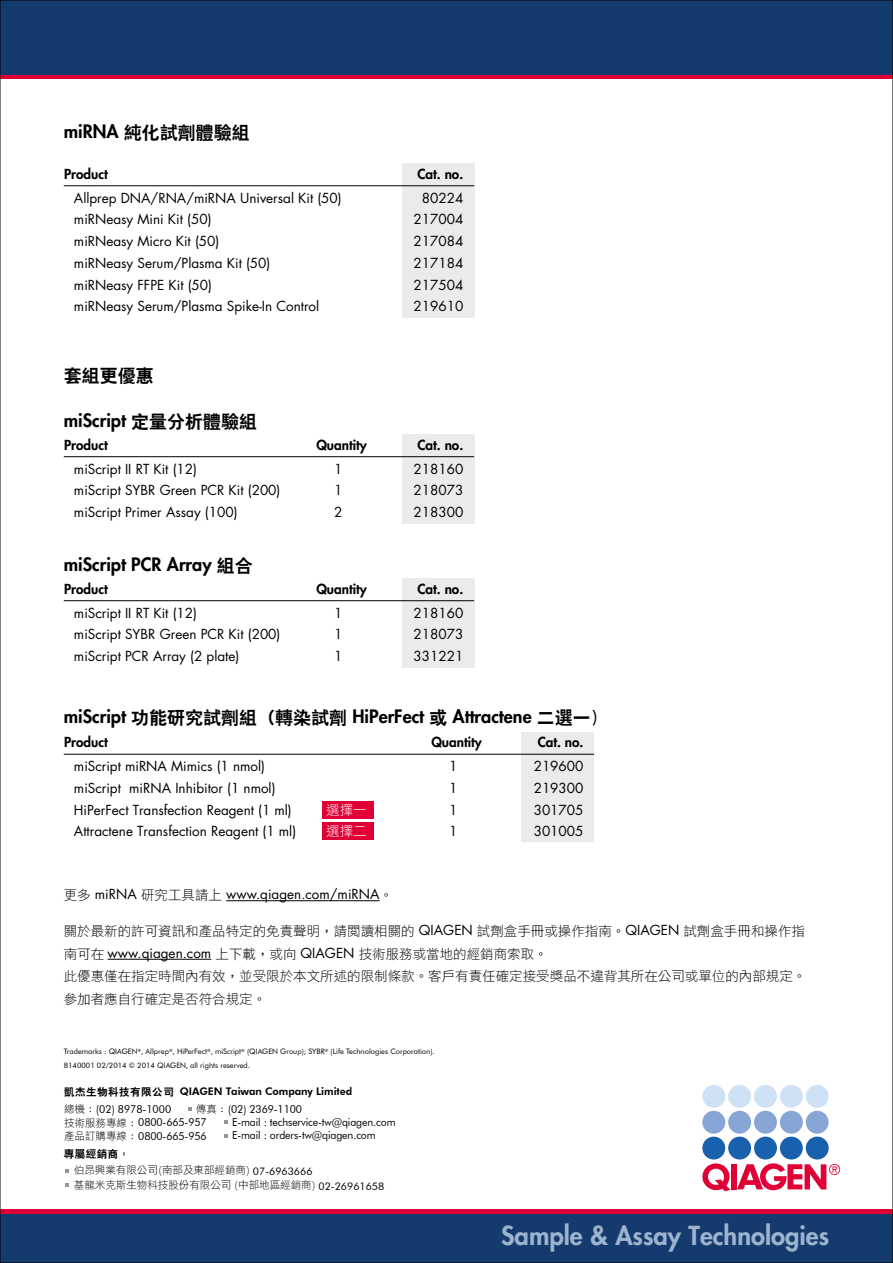
<style>
.page{position:relative;width:893px;height:1263px;background:#fff}
.page>*{position:absolute;margin:0;border:0;box-sizing:border-box;transform-origin:0 0}
.t1{font:800 25.5px "Futura Std";color:#9cb4ce}
.t2{font:800 18px "Futura Std";color:#000}
.t3{font:18px "Heiti CSEG Bold Big 5";color:#000}
.t4{font:13.5px/21.8px "Futura Std";color:#000;text-align:justify}
.t5{font:13.5px/22.5px "DF Li Hei Lt HK BF";color:#000}
.t6{font:800 13.5px "Futura Std";color:#000}
.t7{font:13.5px/21.3px "DF Li Hei Lt HK BF";color:#fff}
.t8{font:10.95px/13px "Futura BT";letter-spacing:-.01em;color:#000;scale:.95 1}
.t9{font:10.5px/15px "DF Li Hei Lt HK BF";color:#000}
.t10{font:800 10.5px "Futura BT";letter-spacing:-.005em;color:#000}
.t11{font:10.5px "Heiti CSEG Bold Big 5";letter-spacing:.05em;color:#000}
.t12{font:7.5px/13.5px "Futura BT";color:#000}
.s1{font-family:"Futura Std";font-weight:800}
.s2{font-family:"Heiti CSEG Bold Big 5";font-weight:400}
.s3{font-family:"DF Li Hei Lt HK BF"}
.s4{font-family:"Futura Std"}
.s5{font-family:"DF Li Hei Lt HK BF";font-size:10.5px}
.s6{font-size:10.5px}
.s7{font-family:"Futura BT"}
</style>
<div class="page">
<svg style="left:65px;top:1169px;width:4px;height:3px"></svg>
<svg style="left:65px;top:1183px;width:4px;height:4px"></svg>
<svg style="left:188px;top:1107px;width:4px;height:4px"></svg>
<svg style="left:225px;top:1120px;width:3px;height:4px"></svg>
<div style="left:702px;top:1136px;width:23px;height:23px;background:#1961ac;border-radius:50%"></div>
<div style="left:728px;top:1136px;width:23px;height:23px;background:#1961ac;border-radius:50%"></div>
<div style="left:754px;top:1136px;width:23px;height:23px;background:#1961ac;border-radius:50%"></div>
<div style="left:780px;top:1136px;width:23px;height:23px;background:#1961ac;border-radius:50%"></div>
<div style="left:806px;top:1136px;width:23px;height:23px;background:#1961ac;border-radius:50%"></div>
<div style="left:702px;top:1111px;width:23px;height:23px;background:#87a6d6;border-radius:50%"></div>
<div style="left:728px;top:1111px;width:23px;height:23px;background:#87a6d6;border-radius:50%"></div>
<div style="left:754px;top:1111px;width:23px;height:23px;background:#87a6d6;border-radius:50%"></div>
<div style="left:780px;top:1111px;width:23px;height:23px;background:#87a6d6;border-radius:50%"></div>
<div style="left:806px;top:1111px;width:23px;height:23px;background:#87a6d6;border-radius:50%"></div>
<div style="left:702px;top:1085px;width:23px;height:23px;background:#cfe1f5;border-radius:50%"></div>
<div style="left:728px;top:1085px;width:23px;height:23px;background:#cfe1f5;border-radius:50%"></div>
<div style="left:754px;top:1085px;width:23px;height:23px;background:#cfe1f5;border-radius:50%"></div>
<div style="left:780px;top:1085px;width:23px;height:23px;background:#cfe1f5;border-radius:50%"></div>
<div style="left:806px;top:1085px;width:23px;height:23px;background:#cfe1f5;border-radius:50%"></div>
<svg style="left:702px;top:1163px;width:28px;height:28px"></svg>
<div style="left:731px;top:1164px;width:6px;height:25px;background:#e00036"></div>
<svg style="left:737px;top:1163px;width:103px;height:27px"></svg>
<div style="left:0;top:1214px;width:893px;height:49px;background:#143a6e"></div>
<hr style="left:0;top:1210px;width:893px;height:4px;background:#e00036">
<hr style="left:226px;top:900px;width:154px;height:1px;background:#000">
<hr style="left:108px;top:959px;width:103px;height:1px;background:#000">
<div style="left:402px;top:164px;width:73px;height:154px;background:#ebebeb"></div>
<hr style="left:64px;top:185px;width:410px;height:1px;background:#000">
<hr style="left:0;top:75px;width:893px;height:4px;background:#e00036">
<div style="left:0;top:0;width:893px;height:75px;background:#143a6e"></div>
<div style="left:402px;top:435px;width:73px;height:89px;background:#ebebeb"></div>
<hr style="left:64px;top:456px;width:410px;height:1px;background:#000">
<div style="left:402px;top:579px;width:73px;height:89px;background:#ebebeb"></div>
<hr style="left:64px;top:600px;width:410px;height:1px;background:#000">
<div style="left:522px;top:732px;width:72px;height:110px;background:#ebebeb"></div>
<hr style="left:64px;top:754px;width:530px;height:1px;background:#000">
<div style="left:322px;top:801px;width:51px;height:17px;background:#e00036"></div>
<div style="left:322px;top:823px;width:51px;height:17px;background:#e00036"></div>
<h2 class="t3" style="left:64px;top:124px;width:188px"><span class="s1">miRNA</span> 純化試劑體驗組</h2>
<p class="t6" style="left:64px;top:165px;width:45px">Product</p>
<p class="t6" style="left:417px;top:165px;width:47px">Cat. no.</p>
<p class="t4" style="left:74px;top:187px;width:269px;text-align:left">Allprep DNA/RNA/miRNA Universal Kit (50) miRNeasy Mini Kit (50)<br>miRNeasy Micro Kit (50)<br>miRNeasy Serum/Plasma Kit (50)<br>miRNeasy FFPE Kit (50)<br>miRNeasy Serum/Plasma Spike-In Control</p>
<h2 class="t3" style="left:64px;top:367px;width:91px">套組更優惠</h2>
<h2 class="t2" style="left:64px;top:409px;width:195px">miScript <span class="s2">定量分析體驗組</span></h2>
<p class="t4" style="left:413px;top:187px;width:51px;text-indent:8px">80224<br>217004<br>217084<br>217184<br>217504<br>219610</p>
<p class="t6" style="left:64px;top:436px;width:45px">Product</p>
<p class="t6" style="left:316px;top:436px;width:52px">Quantity</p>
<p class="t6" style="left:417px;top:436px;width:47px">Cat. no.</p>
<p class="t4" style="left:74px;top:458px;width:208px;text-align:left">miScript II RT Kit (12)<br>miScript SYBR Green PCR Kit (200) miScript Primer Assay (100)</p>
<p class="t4" style="left:334px;top:458px;width:10px">1<br>1<br>2</p>
<h2 class="t2" style="left:64px;top:553px;width:191px">miScript PCR Array <span class="s2">組合</span></h2>
<p class="t4" style="left:413px;top:458px;width:51px">218160<br>218073<br>218300</p>
<p class="t6" style="left:64px;top:580px;width:45px">Product</p>
<p class="t6" style="left:316px;top:580px;width:52px">Quantity</p>
<p class="t6" style="left:417px;top:580px;width:47px">Cat. no.</p>
<p class="t4" style="left:74px;top:602px;width:208px;text-align:left">miScript II RT Kit (12)<br>miScript SYBR Green PCR Kit (200) miScript PCR Array (2 plate)</p>
<p class="t4" style="left:334px;top:602px;width:10px">1<br>1<br>1</p>
<p class="t4" style="left:413px;top:602px;width:51px">218160<br>218073<br>331221</p>
<h2 class="t2" style="left:64px;top:705px;width:547px">miScript <span class="s2">功能研究試劑組 (轉染試劑</span> HiPerFect <span class="s2">或</span> Attractene <span class="s2">二選一）</span></h2>
<p class="t6" style="left:64px;top:734px;width:45px">Product</p>
<p class="t6" style="left:431px;top:734px;width:52px">Quantity</p>
<p class="t6" style="left:538px;top:734px;width:47px">Cat. no.</p>
<p class="t4" style="left:74px;top:755px;width:224px;text-align:left">miScript miRNA Mimics (1 nmol) miScript miRNA Inhibitor (1 nmol)<br>HiPerFect Transfection Reagent (1 ml)<br>Attractene Transfection Reagent (1 ml)</p>
<p class="t4" style="left:449px;top:755px;width:10px">1<br>1<br>1<br>1</p>
<p class="t7" style="left:326px;top:800px;width:42px">選擇一選擇二</p>
<p class="t4" style="left:534px;top:755px;width:51px">219600<br>219300<br>301705<br>301005</p>
<p class="t4" style="left:64px;top:884px;width:331px"><span class="s3">更多</span> miRNA <span class="s3">研究工具請上</span> www.qiagen.com/miRNA<span class="s3">。</span></p>
<p class="t5" style="left:64px;top:921px;width:744px">關於最新的許可資訊和產品特定的免責聲明，請閱讀相關的 <span class="s4">QIAGEN</span> 試劑盒手冊或操作指南。<span class="s4">QIAGEN</span> 試劑盒手冊和操作指南可在 <span class="s4">www.qiagen.com</span> 上下載，或向 <span class="s4">QIAGEN</span> 技術服務或當地的經銷商索取。<br>此優惠僅在指定時間內有效，並受限於本文所述的限制條款。客戶有責任確定接受獎品不違背其所在公司或單位的內部規定。參加者應自行確定是否符合規定。</p>
<p class="t12" style="left:64px;top:1045px;width:372px">Trademarks : QIAGEN<sup>®</sup>, Allprep<sup>®</sup>, HiPerFect<sup>®</sup>, miScript<sup>®</sup> (QIAGEN Group); SYBR<sup>®</sup> (Life Technologies Corporation).<br>8140001 02/2014 © 2014 QIAGEN, all rights reserved.</p>
<p class="t10" style="left:64px;top:1085px;width:290px"><span class="s2">凱杰生物科技有限公司</span> QIAGEN Taiwan Company Limited</p>
<p class="t8" style="left:64px;top:1103px;width:114px"><span class="s5">總機</span> : (02) 8978-1000</p>
<p class="t8" style="left:64px;top:1103px;width:252px;text-indent:132px"><span class="s5">傳真</span> <span class="s6">:</span> (02) 2369-1100<span class="s5">技術服務專線</span> <span class="s6">:</span> 0800-665-957</p>
<p class="t8" style="left:232px;top:1115px;width:174px">E-mail : techservice-tw@qiagen.com</p>
<p class="t8" style="left:64px;top:1129px;width:152px"><span class="s5">產品訂購專線</span> <span class="s6">:</span> 0800-665-956</p>
<p class="t8" style="left:232px;top:1128px;width:153px">E-mail : orders-tw@qiagen.com</p>
<p class="t11" style="left:64px;top:1148px;width:67px">專屬經銷商：</p>
<p class="t9" style="left:74px;top:1163px;width:312px">伯昂興業有限公司(南部及東部經銷商) <span class="s7">07-6963666<br></span>基龍米克斯生物科技股份有限公司 (中部地區經銷商) <span class="s7">02-26961658</span></p>
<h1 class="t1" style="left:501px;top:1219px;width:329px">Sample &amp; Assay Technologies</h1>
</div>
